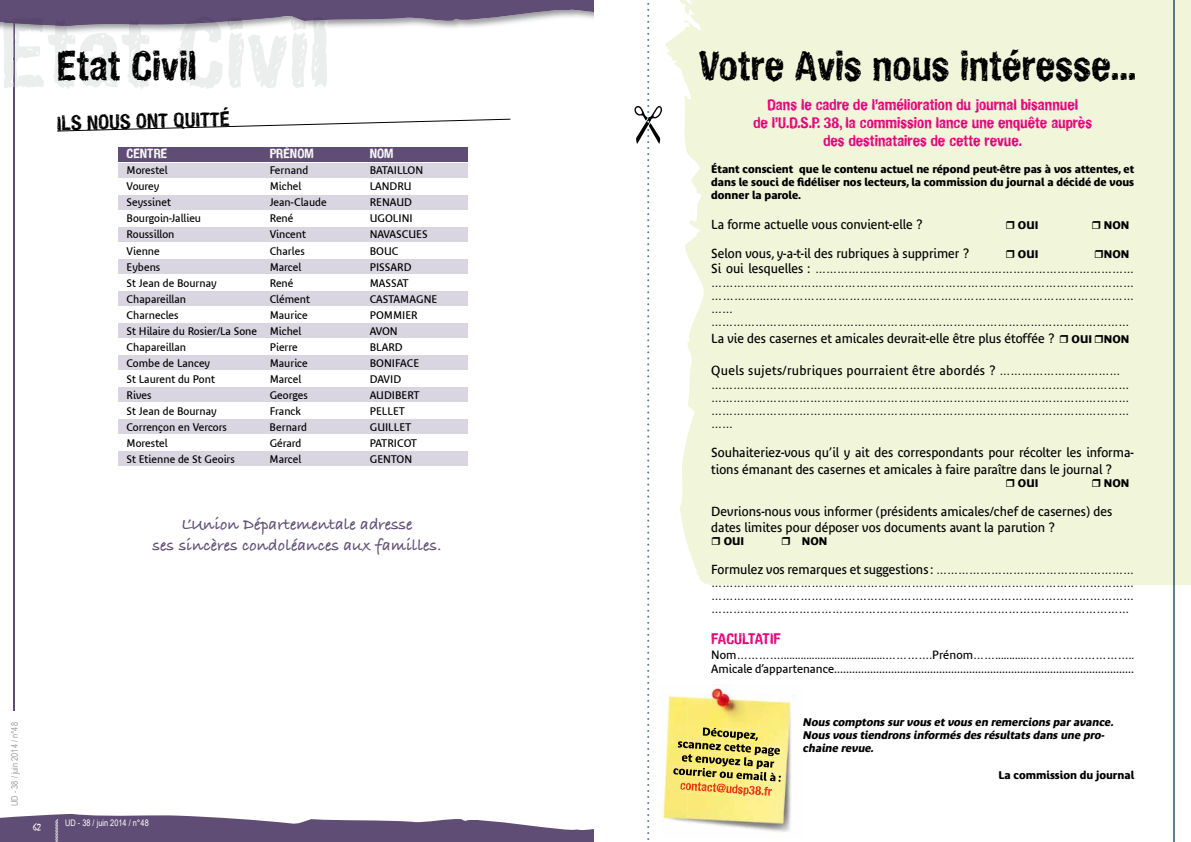
<style>
.page{position:relative;width:1191px;height:842px;background:#fff}
.page>*{position:absolute;margin:0;border:0;box-sizing:border-box;transform-origin:0 0}
.t1{font:40px "Hand Vetica";color:#000}
.t2{font:20px "Hand Vetica";color:#000}
.t3{font:700 17px/20.4px "Bradley Hand ITC";color:#604d75;text-align:center}
.t4{font:15px/18px "Hand Vetica";color:#e2007a;text-align:center}
.t5{font:13px/16.8px "Bienvenue Beta";color:#000}
.t6{font:13px "Bienvenue Beta";letter-spacing:.025em;color:#000}
.t7{font:13px "Hand Vetica";color:#fff}
.t8{font:12px "Bienvenue TT";color:#000}
.t9{font:11px/13.2px "Bienvenue TT";color:#000;text-align:justify}
.t10{font:700 11px/13.2px "Bienvenue Beta";color:#000;text-align:justify}
.t11{font:italic 700 11px/13.2px "Bienvenue Beta";color:#000}
.t12{font:10px "Mistral";color:#fff}
.t13{font:9px "Arial Narrow";color:#fff}
.t14{font:9px "Arial Narrow";color:#9c9e9f}
.s1{font-family:"Bienvenue Beta";font-size:13px}
.s2{font-family:"Bienvenue TT";font-size:11px}
.s3{font-size:12px}
</style>
<div class="page">
<svg style="left:0;top:813px;width:594px;height:29px;fill:#604d75"></svg>
<svg style="left:0;top:0;width:594px;height:29px;background:#7f718f"></svg>
<hr style="left:14px;top:0;width:1px;height:710px;background:#604d75">
<svg style="left:55px;top:819px;width:3px;height:23px"></svg>
<svg style="left:3px;top:17px;width:324px;height:72px"></svg>
<hr style="left:1173px;top:0;width:1px;height:842px;background:#5f7e8e">
<div style="left:665px;top:0;width:526px;height:585px;background:#f1f5da"></div>
<hr style="left:1173px;top:0;width:1px;height:585px;background:#5a7b7b">
<svg style="left:634px;top:2px;width:28px;height:838px"></svg>
<img style="left:658px;top:684px;width:134px;height:153px">
<img style="left:702px;top:727px;width:56px;height:13px">
<img style="left:677px;top:740px;width:103px;height:17px">
<img style="left:681px;top:753px;width:94px;height:12px">
<img style="left:673px;top:765px;width:108px;height:17px">
<img style="left:680px;top:780px;width:92px;height:18px">
<svg style="left:57px;top:119px;width:453px;height:13px"></svg>
<div style="left:118px;top:147px;width:349px;height:14px;background:#604d75"></div>
<div style="left:118px;top:163px;width:349px;height:14px;background:#d9d5e1"></div>
<div style="left:118px;top:195px;width:349px;height:14px;background:#d9d5e1"></div>
<div style="left:118px;top:227px;width:349px;height:14px;background:#d9d5e1"></div>
<div style="left:118px;top:259px;width:349px;height:14px;background:#d9d5e1"></div>
<div style="left:118px;top:291px;width:349px;height:14px;background:#d9d5e1"></div>
<div style="left:118px;top:323px;width:349px;height:14px;background:#d9d5e1"></div>
<div style="left:118px;top:356px;width:349px;height:14px;background:#d9d5e1"></div>
<div style="left:118px;top:388px;width:349px;height:14px;background:#d9d5e1"></div>
<div style="left:118px;top:420px;width:349px;height:14px;background:#d9d5e1"></div>
<div style="left:118px;top:452px;width:349px;height:14px;background:#d9d5e1"></div>
<svg style="left:1006px;top:221px;width:8px;height:8px"></svg>
<svg style="left:1092px;top:221px;width:8px;height:8px"></svg>
<svg style="left:1006px;top:250px;width:8px;height:8px"></svg>
<svg style="left:1095px;top:250px;width:8px;height:8px"></svg>
<svg style="left:1060px;top:335px;width:8px;height:8px"></svg>
<svg style="left:1095px;top:335px;width:8px;height:8px"></svg>
<svg style="left:1006px;top:479px;width:8px;height:8px"></svg>
<svg style="left:1092px;top:479px;width:8px;height:8px"></svg>
<svg style="left:712px;top:537px;width:8px;height:8px"></svg>
<svg style="left:782px;top:537px;width:8px;height:8px"></svg>
<h1 class="t1" style="left:698px;top:40px;width:439px">Votre Avis nous intéresse...</h1>
<h1 class="t1" style="left:57px;top:40px;width:141px">Etat Civil</h1>
<h1 class="t1" style="left:989px;top:40px;width:141px">Etat Civil</h1>
<h3 class="t4" style="left:753px;top:95px;width:340px">Dans le cadre de l’amélioration du journal bisannuel<br>de l’U.D.S.P. 38, la commission lance une enquête auprès des destinataires de cette revue.</h3>
<p class="t10" style="left:711px;top:162px;width:424px">Étant conscient que le contenu actuel ne répond peut-être pas à vos attentes, et dans le souci de fidéliser nos lecteurs, la commission du journal a décidé de vous donner la parole.</p>
<p class="t5" style="left:711px;top:216px;width:213px">La forme actuelle vous convient-elle ?</p>
<p class="t10" style="left:1018px;top:218px;width:22px">OUI</p>
<p class="t10" style="left:1104px;top:218px;width:27px">NON</p>
<p class="t5" style="left:711px;top:245px;width:259px">Selon vous, y-a-t-il des rubriques à supprimer ?</p>
<p class="t10" style="left:1018px;top:247px;width:22px">OUI</p>
<p class="t10" style="left:1104px;top:247px;width:27px">NON</p>
<p class="t9" style="left:711px;top:263px;width:424px;text-align:left"><span class="s1">Si oui lesquelles :</span> …………………………………………………………………………… …………………………………………………………………………………………………… …………....…………………………………………………………………………………… …… ……………………………………………………………………………………………………</p>
<p class="t5" style="left:711px;top:330px;width:345px">La vie des casernes et amicales devrait-elle être plus étoffée ?</p>
<p class="t10" style="left:1071px;top:332px;width:59px">OUI NON</p>
<p class="t6" style="left:711px;top:363px;width:411px">Quels sujets/rubriques pourraient être abordés ? <span class="s2">……………………………</span></p>
<p class="t9" style="left:711px;top:378px;width:419px">…………………………………………………………………………………………………… …………………………………………………………………………………………………… …………………………………………………………………………………………………… ……</p>
<p class="t5" style="left:711px;top:444px;width:424px">Souhaiteriez-vous qu’il y ait des correspondants pour récolter les informa&shy;tions émanant des casernes et amicales à faire paraître dans le journal ?</p>
<p class="t10" style="left:1018px;top:476px;width:22px">OUI</p>
<p class="t10" style="left:1104px;top:476px;width:27px">NON</p>
<p class="t5" style="left:711px;top:503px;width:402px;line-height:15.6px">Devrions-nous vous informer (présidents amicales/chef de casernes) des dates limites pour déposer vos documents avant la parution ?</p>
<p class="t10" style="left:724px;top:534px;width:22px">OUI</p>
<p class="t10" style="left:802px;top:534px;width:27px">NON</p>
<p class="t5" style="left:711px;top:560px;width:424px">Formulez vos remarques et suggestions : <span class="s2">………………………………………………</span></p>
<p class="t9" style="left:711px;top:576px;width:424px">…………………………………………………………………………………………………… …………………………………………………………………………………………………… ……………………………………………………………………………………………………</p>
<h3 class="t4" style="left:711px;top:629px;width:71px">FACULTATIF</h3>
<p class="t9" style="left:711px;top:648px;width:424px"><span class="s3">Nom</span>………….....................................………….<span class="s3">Prénom</span>……............………………………..</p>
<p class="t8" style="left:711px;top:662px;width:424px">Amicale d’appartenance....................................................................................................</p>
<h2 class="t2" style="left:57px;top:110px;width:175px;rotate:-1deg">ILS NOUS ONT QUITTÉ</h2>
<p class="t7" style="left:127px;top:145px;width:42px">CENTRE</p>
<p class="t7" style="left:270px;top:145px;width:46px">PRÉNOM</p>
<p class="t7" style="left:370px;top:145px;width:25px">NOM</p>
<p class="t9" style="left:127px;top:164px;width:43px">Morestel</p>
<p class="t9" style="left:270px;top:164px;width:40px">Fernand</p>
<p class="t9" style="left:370px;top:164px;width:55px">BATAILLON</p>
<p class="t9" style="left:127px;top:180px;width:34px">Vourey</p>
<p class="t9" style="left:270px;top:180px;width:33px">Michel</p>
<p class="t9" style="left:370px;top:180px;width:43px">LANDRU</p>
<p class="t9" style="left:127px;top:196px;width:46px">Seyssinet</p>
<p class="t9" style="left:270px;top:196px;width:59px">Jean-Claude</p>
<p class="t9" style="left:370px;top:196px;width:44px">RENAUD</p>
<p class="t9" style="left:127px;top:212px;width:76px">Bourgoin-Jallieu</p>
<p class="t9" style="left:270px;top:212px;width:25px">René</p>
<p class="t9" style="left:370px;top:212px;width:45px">UGOLINI</p>
<p class="t9" style="left:127px;top:228px;width:49px">Roussillon</p>
<p class="t9" style="left:270px;top:228px;width:38px">Vincent</p>
<p class="t9" style="left:370px;top:228px;width:59px">NAVASCUES</p>
<p class="t9" style="left:127px;top:244px;width:35px">Vienne</p>
<p class="t9" style="left:270px;top:244px;width:37px">Charles</p>
<p class="t9" style="left:370px;top:244px;width:30px">BOUC</p>
<p class="t9" style="left:127px;top:260px;width:35px">Eybens</p>
<p class="t9" style="left:270px;top:260px;width:33px">Marcel</p>
<p class="t9" style="left:370px;top:260px;width:43px">PISSARD</p>
<p class="t9" style="left:127px;top:276px;width:91px">St Jean de Bournay</p>
<p class="t9" style="left:270px;top:276px;width:25px">René</p>
<p class="t9" style="left:370px;top:276px;width:40px">MASSAT</p>
<p class="t9" style="left:127px;top:292px;width:61px">Chapareillan</p>
<p class="t9" style="left:270px;top:292px;width:42px">Clément</p>
<p class="t9" style="left:370px;top:292px;width:69px">CASTAMAGNE</p>
<p class="t9" style="left:127px;top:308px;width:54px">Charnecles</p>
<p class="t9" style="left:270px;top:308px;width:40px">Maurice</p>
<p class="t9" style="left:370px;top:308px;width:50px">POMMIER</p>
<p class="t9" style="left:127px;top:324px;width:176px">St Hilaire du Rosier/La Sone Michel</p>
<p class="t9" style="left:370px;top:324px;width:30px">AVON</p>
<p class="t9" style="left:127px;top:340px;width:61px">Chapareillan</p>
<p class="t9" style="left:270px;top:340px;width:30px">Pierre</p>
<p class="t9" style="left:370px;top:340px;width:35px">BLARD</p>
<p class="t9" style="left:127px;top:356px;width:85px">Combe de Lancey</p>
<p class="t9" style="left:270px;top:356px;width:40px">Maurice</p>
<p class="t9" style="left:370px;top:356px;width:51px">BONIFACE</p>
<p class="t9" style="left:127px;top:372px;width:90px">St Laurent du Pont</p>
<p class="t9" style="left:270px;top:372px;width:33px">Marcel</p>
<p class="t9" style="left:370px;top:372px;width:33px">DAVID</p>
<p class="t9" style="left:127px;top:388px;width:27px">Rives</p>
<p class="t9" style="left:270px;top:388px;width:40px">Georges</p>
<p class="t9" style="left:370px;top:388px;width:51px">AUDIBERT</p>
<p class="t9" style="left:127px;top:404px;width:91px">St Jean de Bournay</p>
<p class="t9" style="left:270px;top:404px;width:33px">Franck</p>
<p class="t9" style="left:370px;top:404px;width:37px">PELLET</p>
<p class="t9" style="left:127px;top:420px;width:102px">Corrençon en Vercors</p>
<p class="t9" style="left:270px;top:420px;width:39px">Bernard</p>
<p class="t9" style="left:370px;top:420px;width:43px">GUILLET</p>
<p class="t9" style="left:127px;top:436px;width:43px">Morestel</p>
<p class="t9" style="left:270px;top:436px;width:33px">Gérard</p>
<p class="t9" style="left:370px;top:436px;width:49px">PATRICOT</p>
<p class="t9" style="left:127px;top:452px;width:110px">St Etienne de St Geoirs</p>
<p class="t9" style="left:270px;top:452px;width:33px">Marcel</p>
<p class="t9" style="left:370px;top:452px;width:44px">GENTON</p>
<h3 class="t3" style="left:152px;top:515px;width:291px">L’Union Départementale adresse<br>ses sincères condoléances aux familles.</h3>
<p class="t14" style="left:10px;top:806px;width:85px;rotate:-90deg">UD - 38 / juin 2014 / n°48</p>
<p class="t12" style="left:33px;top:821px;width:9px">62</p>
<p class="t13" style="left:65px;top:817px;width:85px">UD - 38 / juin 2014 / n°48</p>
<p class="t11" style="left:802px;top:715px;width:314px">Nous comptons sur vous et vous en remercions par avance.<br>Nous vous tiendrons informés des résultats dans une pro&shy;chaine revue.</p>
<p class="t10" style="left:998px;top:768px;width:137px">La commission du journal</p>
</div>
